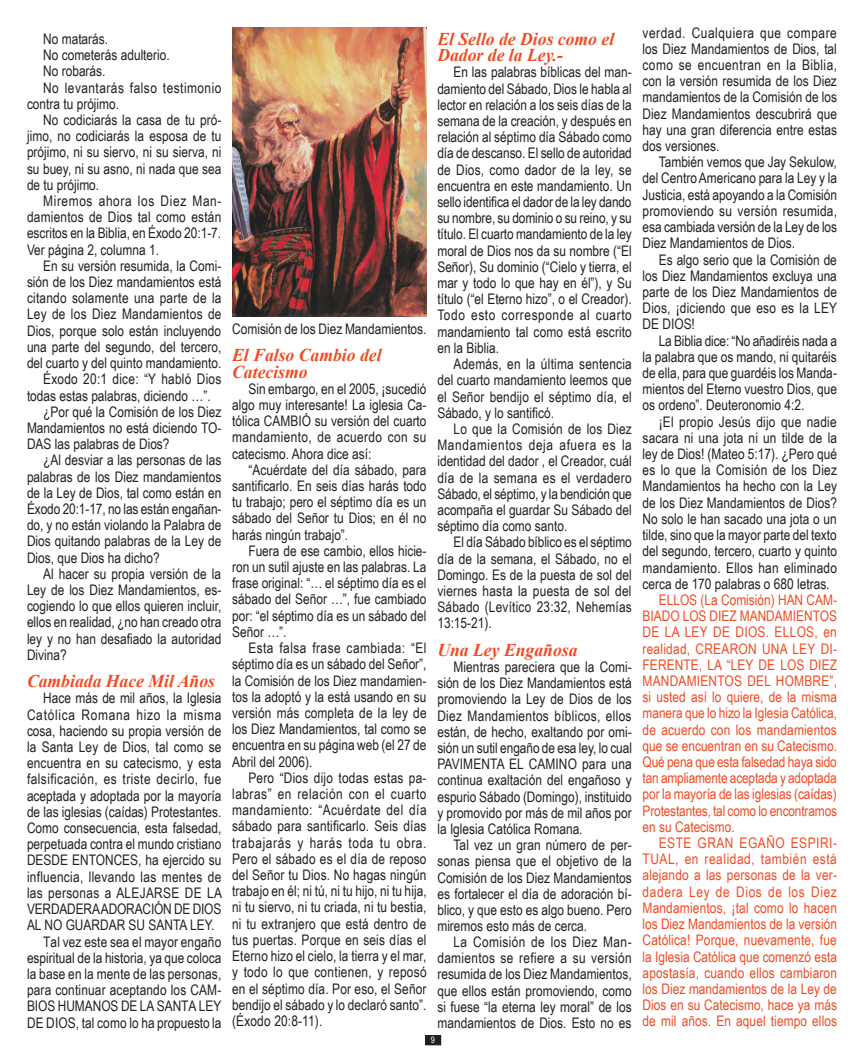
<style>
.page{position:relative;width:864px;height:1059px;background:#fff}
.page>*{position:absolute;margin:0;border:0;box-sizing:border-box;transform-origin:0 0}
.Subhead_1{font:italic 700 18px/16.5px "Times New Roman";color:#f04b22}
.t1{font:14.55px/16.2px "Arial Narrow";color:#231f20;text-align:justify}
.t2{font:14.55px/16.2px "Arial Narrow";color:#f04b22;text-align:justify}
.t3{font:14.55px/16.2px "Arial Narrow";letter-spacing:.03em;color:#231f20}
.t4{font:9px "Arial Narrow";color:#fff}
</style>
<div class="page">
<div style="left:426px;top:1035px;width:14px;height:9px;background:#231f20"></div>
<div style="left:425px;top:1034px;width:16px;height:11px;border:2px solid #231f20"></div>
<img style="left:232px;top:27px;width:195px;height:289px">
<p class="t1" style="left:43px;top:30px;width:66px">No matarás.</p>
<p class="t1" style="left:43px;top:46px;width:128px">No cometerás adulterio.</p>
<p class="t1" style="left:43px;top:63px;width:64px">No robarás.</p>
<p class="t3" style="left:27px;top:79px;width:196px;text-indent:16px">No levantarás falso testimonio contra tu prójimo.</p>
<p class="t1" style="left:27px;top:111px;width:196px;text-indent:16px">No codiciarás la casa de tu pró&shy;jimo, no codiciarás la esposa de tu prójimo, ni su siervo, ni su sierva, ni su buey, ni su asno, ni nada que sea de tu prójimo.</p>
<p class="t1" style="left:27px;top:192px;width:196px;text-indent:16px">Miremos ahora los Diez Man&shy;damientos de Dios tal como están escritos en la Biblia, en Éxodo 20:1-7.<br>Ver página 2, columna 1.</p>
<p class="t1" style="left:27px;top:257px;width:196px;text-indent:16px">En su versión resumida, la Comi&shy;sión de los Diez mandamientos está citando solamente una parte de la Ley de los Diez Mandamientos de Dios, porque solo están incluyendo una parte del segundo, del tercero, del cuarto y del quinto mandamiento.</p>
<p class="t1" style="left:27px;top:370px;width:196px;text-indent:16px">Éxodo 20:1 dice: “Y habló Dios todas estas palabras, diciendo …”.</p>
<p class="t1" style="left:27px;top:403px;width:196px;text-indent:16px">¿Por qué la Comisión de los Diez Mandamientos no está diciendo TO-DAS las palabras de Dios?</p>
<p class="t1" style="left:27px;top:451px;width:196px;text-indent:16px">¿Al desviar a las personas de las palabras de los Diez mandamientos de la Ley de Dios, tal como están en Éxodo 20:1-17, no las están engañan&shy;do, y no están violando la Palabra de Dios quitando palabras de la Ley de Dios, que Dios ha dicho?</p>
<p class="t1" style="left:27px;top:565px;width:196px;text-indent:16px">Al hacer su propia versión de la Ley de los Diez Mandamientos, es&shy;cogiendo lo que ellos quieren incluir, ellos en realidad, ¿no han creado otra ley y no han desafiado la autoridad Divina?</p>
<p class="Subhead_1" style="left:27px;top:672px;width:190px">Cambiada Hace Mil Años</p>
<p class="t1" style="left:27px;top:689px;width:197px;text-indent:16px">Hace más de mil años, la Iglesia Católica Romana hizo la misma cosa, haciendo su propia versión de la Santa Ley de Dios, tal como se encuentra en su catecismo, y esta falsificación, es triste decirlo, fue aceptada y adoptada por la mayoría de las iglesias (caídas) Protestantes.<br>Como consecuencia, esta falsedad, perpetuada contra el mundo cristiano DESDE ENTONCES, ha ejercido su influencia, llevando las mentes de las personas a ALEJARSE DE LA VERDADERA ADORACIÓN DE DIOS AL NO GUARDAR SU SANTA LEY.</p>
<p class="t1" style="left:27px;top:932px;width:196px;text-indent:16px">Tal vez este sea el mayor engaño espiritual de la historia, ya que coloca la base en la mente de las personas, para continuar aceptando los CAM-BIOS HUMANOS DE LA SANTA LEY DE DIOS, tal como lo ha propuesto la</p>
<p class="t1" style="left:232px;top:320px;width:196px">Comisión de los Diez Mandamientos.</p>
<p class="Subhead_1" style="left:232px;top:346px;width:151px">El Falso Cambio del<br>Catecismo</p>
<p class="t1" style="left:232px;top:380px;width:196px;text-indent:16px">Sin embargo, en el 2005, ¡sucedió algo muy interesante! La iglesia Ca&shy;tólica CAMBIÓ su versión del cuarto mandamiento, de acuerdo con su catecismo. Ahora dice así:</p>
<p class="t1" style="left:232px;top:461px;width:196px;text-indent:16px">“Acuérdate del día sábado, para santificarlo. En seis días harás todo tu trabajo; pero el séptimo día es un sábado del Señor tu Dios; en él no harás ningún trabajo”.</p>
<p class="t1" style="left:232px;top:542px;width:196px;text-indent:16px">Fuera de ese cambio, ellos hicie&shy;ron un sutil ajuste en las palabras. La frase original: “… el séptimo día es el sábado del Señor …”, fue cambiado por: “el séptimo día es un sábado del Señor …”.</p>
<p class="t1" style="left:232px;top:639px;width:196px;text-indent:16px">Esta falsa frase cambiada: “El séptimo día es un sábado del Señor”, la Comisión de los Diez mandamien&shy;tos la adoptó y la está usando en su versión más completa de la ley de los Diez Mandamientos, tal como se encuentra en su página web (el 27 de Abril del 2006).</p>
<p class="t1" style="left:232px;top:769px;width:196px;text-indent:16px">Pero “Dios dijo todas estas pa&shy;labras” en relación con el cuarto mandamiento: “Acuérdate del día sábado para santificarlo. Seis días trabajarás y harás toda tu obra.<br>Pero el sábado es el día de reposo del Señor tu Dios. No hagas ningún trabajo en él; ni tú, ni tu hijo, ni tu hija, ni tu siervo, ni tu criada, ni tu bestia, ni tu extranjero que está dentro de tus puertas. Porque en seis días el Eterno hizo el cielo, la tierra y el mar, y todo lo que contienen, y reposó en el séptimo día. Por eso, el Señor bendijo el sábado y lo declaró santo”. (Éxodo 20:8-11).</p>
<p class="Subhead_1" style="left:437px;top:30px;width:178px">El Sello de Dios como el<br>Dador de la Ley.-</p>
<p class="t1" style="left:437px;top:64px;width:196px;text-indent:16px">En las palabras bíblicas del man&shy;damiento del Sábado, Dios le habla al lector en relación a los seis días de la semana de la creación, y después en relación al séptimo día Sábado como día de descanso. El sello de autoridad de Dios, como dador de la ley, se encuentra en este mandamiento. Un sello identifica el dador de la ley dando su nombre, su dominio o su reino, y su título. El cuarto mandamiento de la ley moral de Dios nos da su nombre (“El Señor), Su dominio (“Cielo y tierra, el mar y todo lo que hay en él”), y Su título (“el Eterno hizo”, o el Creador).<br>Todo esto corresponde al cuarto mandamiento tal como está escrito en la Biblia.</p>
<p class="t1" style="left:437px;top:355px;width:196px;text-indent:16px">Además, en la última sentencia del cuarto mandamiento leemos que el Señor bendijo el séptimo día, el Sábado, y lo santificó.</p>
<p class="t1" style="left:437px;top:420px;width:196px;text-indent:16px">Lo que la Comisión de los Diez Mandamientos deja afuera es la identidad del dador , el Creador, cuál día de la semana es el verdadero Sábado, el séptimo, y la bendición que acompaña el guardar Su Sábado del séptimo día como santo.</p>
<p class="t1" style="left:437px;top:533px;width:196px;text-indent:16px">El día Sábado bíblico es el séptimo día de la semana, el Sábado, no el Domingo. Es de la puesta de sol del viernes hasta la puesta de sol del Sábado (Levítico 23:32, Nehemías 13:15-21).</p>
<p class="Subhead_1" style="left:437px;top:641px;width:142px">Una Ley Engañosa</p>
<p class="t1" style="left:437px;top:658px;width:196px;text-indent:16px">Mientras pareciera que la Comi&shy;sión de los Diez Mandamientos está promoviendo la Ley de Dios de los Diez Mandamientos bíblicos, ellos están, de hecho, exaltando por omi&shy;sión un sutil engaño de esa ley, lo cual PAVIMENTA EL CAMINO para una continua exaltación del engañoso y espurio Sábado (Domingo), instituido y promovido por más de mil años por la Iglesia Católica Romana.</p>
<p class="t1" style="left:437px;top:836px;width:196px;text-indent:16px">Tal vez un gran número de per&shy;sonas piensa que el objetivo de la Comisión de los Diez Mandamientos es fortalecer el día de adoración bí&shy;blico, y que esto es algo bueno. Pero miremos esto más de cerca.</p>
<p class="t1" style="left:437px;top:933px;width:196px;text-indent:16px">La Comisión de los Diez Man&shy;damientos se refiere a su versión resumida de los Diez Mandamientos, que ellos están promoviendo, como si fuese “la eterna ley moral” de los mandamientos de Dios. Esto no es</p>
<p class="t4" style="left:431px;top:1033px;width:6px">9</p>
<p class="t1" style="left:643px;top:24px;width:196px">verdad. Cualquiera que compare los Diez Mandamientos de Dios, tal como se encuentran en la Biblia, con la versión resumida de los Diez mandamientos de la Comisión de los Diez Mandamientos descubrirá que hay una gran diferencia entre estas dos versiones.</p>
<p class="t1" style="left:643px;top:153px;width:196px;text-indent:16px">También vemos que Jay Sekulow, del Centro Americano para la Ley y la Justicia, está apoyando a la Comisión promoviendo su versión resumida, esa cambiada versión de la Ley de los Diez Mandamientos de Dios.</p>
<p class="t1" style="left:643px;top:251px;width:196px;text-indent:16px">Es algo serio que la Comisión de los Diez Mandamientos excluya una parte de los Diez Mandamientos de Dios, ¡diciendo que eso es la LEY DE DIOS!</p>
<p class="t1" style="left:643px;top:332px;width:196px;text-indent:16px">La Biblia dice: “No añadiréis nada a la palabra que os mando, ni quitaréis de ella, para que guardéis los Manda&shy;mientos del Eterno vuestro Dios, que os ordeno”. Deuteronomio 4:2.</p>
<p class="t1" style="left:643px;top:413px;width:196px;text-indent:16px">¡El propio Jesús dijo que nadie sacara ni una jota ni un tilde de la ley de Dios! (Mateo 5:17). ¿Pero qué es lo que la Comisión de los Diez Mandamientos ha hecho con la Ley de los Diez Mandamientos de Dios?<br>No solo le han sacado una jota o un tilde, sino que la mayor parte del texto del segundo, tercero, cuarto y quinto mandamiento. Ellos han eliminado cerca de 170 palabras o 680 letras.</p>
<p class="t2" style="left:643px;top:591px;width:196px;text-indent:16px">ELLOS (La Comisión) HAN CAM-BIADO LOS DIEZ MANDAMIENTOS DE LA LEY DE DIOS. ELLOS, en realidad, CREARON UNA LEY DI-FERENTE, LA “LEY DE LOS DIEZ MANDAMIENTOS DEL HOMBRE”, si usted así lo quiere, de la misma manera que lo hizo la Iglesia Católica, de acuerdo con los mandamientos que se encuentran en su Catecismo.<br>Qué pena que esta falsedad haya sido tan ampliamente aceptada y adoptada por la mayoría de las iglesias (caídas)<br>Protestantes, tal como lo encontramos en su Catecismo.</p>
<p class="t2" style="left:643px;top:834px;width:196px;text-indent:16px">ESTE GRAN EGAÑO ESPIRI-TUAL, en realidad, también está alejando a las personas de la ver&shy;dadera Ley de Dios de los Diez Mandamientos, ¡tal como lo hacen los Diez Mandamientos de la versión Católica! Porque, nuevamente, fue la Iglesia Católica que comenzó esta apostasía, cuando ellos cambiaron los Diez mandamientos de la Ley de Dios en su Catecismo, hace ya más de mil años. En aquel tiempo ellos</p>
</div>
